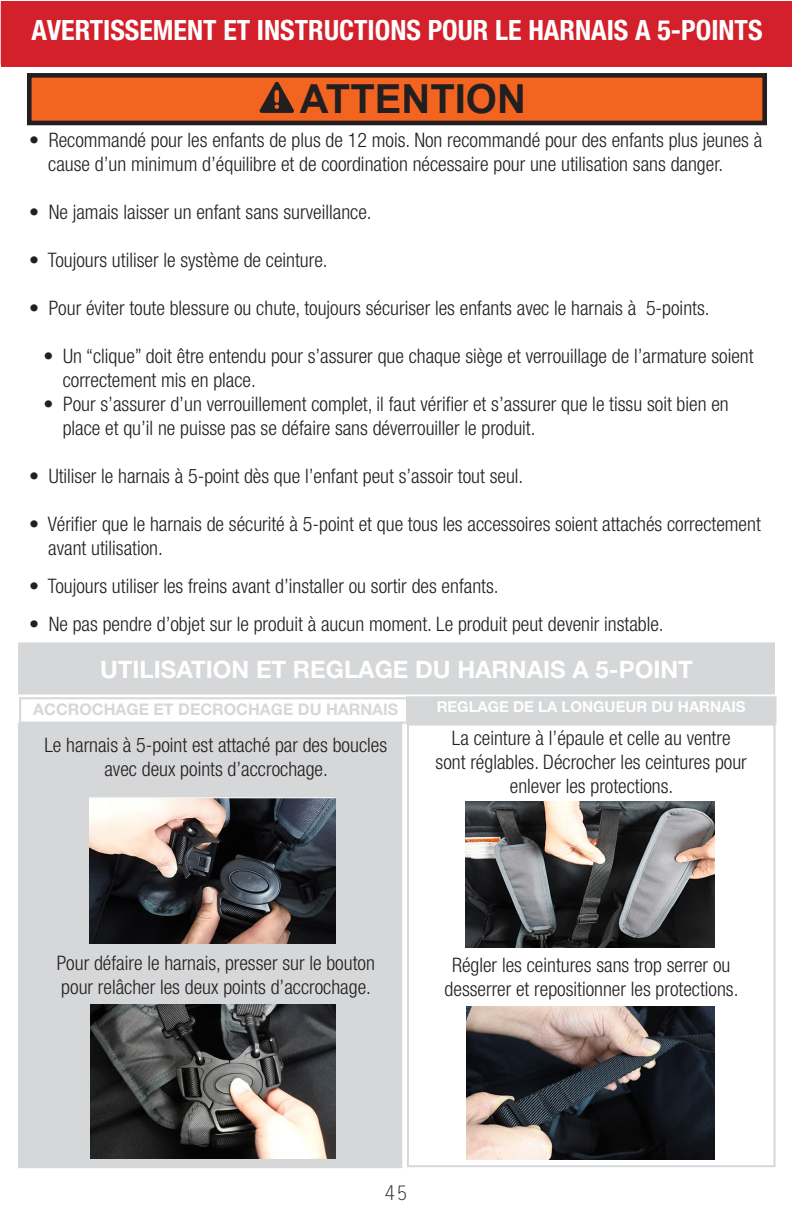
<style>
.page{position:relative;width:792px;height:1224px;background:#fff}
.page>*{position:absolute;margin:0;border:0;box-sizing:border-box;transform-origin:0 0}
.t1{font:700 40px "Arial";color:#231f20}
.t2{font:700 condensed 28px "Helvetica Neue LT Std";color:#fff}
.t3{font:700 24px "Helvetica Neue LT Std";color:#fff}
.t4{font:300 condensed 20px/24px "Helvetica Neue LT Std";color:#231f20;text-align:center}
.t5{font:20px "Letter Gothic Std";color:#231f20}
.t6{font:700 16px "Helvetica Neue LT Std";color:#d5d7d8}
.t7{font:700 15px "Helvetica Neue LT Std";color:#fff}
</style>
<div class="page">
<div style="left:1px;top:1px;width:791px;height:65px;background:#d3202a"></div>
<div style="left:18px;top:642px;width:757px;height:53px;background:#d5d7d8;border:2px solid #d6d7d8"></div>
<div style="left:18px;top:723px;width:384px;height:445px;background:#d5d7d8"></div>
<div style="left:407px;top:724px;width:369px;height:443px;border:2px solid #d5d7d8"></div>
<div style="left:19px;top:697px;width:394px;height:27px;border:2px solid #d5d7d8"></div>
<div style="left:406px;top:696px;width:371px;height:29px;background:#d5d7d8;border:2px solid #d6d7d8"></div>
<div style="left:29px;top:75px;width:736px;height:48px;background:#f36421"></div>
<div style="left:27px;top:73px;width:740px;height:52px;border:5px solid #231f20"></div>
<svg style="left:260px;top:82px;width:34px;height:31px"></svg>
<img style="left:90px;top:797px;width:246px;height:147px">
<img style="left:91px;top:1005px;width:244px;height:154px">
<img style="left:466px;top:1007px;width:248px;height:152px">
<img style="left:465px;top:801px;width:250px;height:146px">
<p class="t2" style="left:31px;top:13px;width:733px">AVERTISSEMENT ET INSTRUCTIONS POUR LE HARNAIS A 5-POINTS</p>
<p class="t1" style="left:300px;top:73px;width:227px">ATTENTION</p>
<p class="t4" style="left:29px;top:128px;width:735px">• Recommandé pour les enfants de plus de 12 mois. Non recommandé pour des enfants plus jeunes à</p>
<p class="t4" style="left:48px;top:152px;width:676px">cause d’un minimum d’équilibre et de coordination nécessaire pour une utilisation sans danger.</p>
<p class="t4" style="left:29px;top:200px;width:344px">• Ne jamais laisser un enfant sans surveillance.</p>
<p class="t4" style="left:29px;top:248px;width:300px">• Toujours utiliser le système de ceinture.</p>
<p class="t4" style="left:29px;top:296px;width:682px">• Pour éviter toute blessure ou chute, toujours sécuriser les enfants avec le harnais à 5-points.</p>
<p class="t4" style="left:44px;top:344px;width:712px">• Un “clique” doit être entendu pour s’assurer que chaque siège et verrouillage de l’armature soient</p>
<p class="t4" style="left:63px;top:368px;width:195px">correctement mis en place.</p>
<p class="t4" style="left:44px;top:392px;width:687px">• Pour s’assurer d’un verrouillement complet, il faut vérifier et s’assurer que le tissu soit bien en</p>
<p class="t4" style="left:63px;top:416px;width:474px">place et qu’il ne puisse pas se défaire sans déverrouiller le produit.</p>
<p class="t4" style="left:29px;top:464px;width:496px">• Utiliser le harnais à 5-point dès que l’enfant peut s’assoir tout seul.</p>
<p class="t4" style="left:29px;top:512px;width:733px">• Vérifier que le harnais de sécurité à 5-point et que tous les accessoires soient attachés correctement</p>
<p class="t4" style="left:48px;top:536px;width:116px">avant utilisation.</p>
<p class="t4" style="left:29px;top:574px;width:471px">• Toujours utiliser les freins avant d’installer ou sortir des enfants.</p>
<p class="t4" style="left:29px;top:612px;width:636px">• Ne pas pendre d’objet sur le produit à aucun moment. Le produit peut devenir instable.</p>
<p class="t3" style="left:100px;top:655px;width:594px">UTILISATION ET REGLAGE DU HARNAIS A 5-POINT</p>
<p class="t6" style="left:33px;top:699px;width:367px">ACCROCHAGE ET DECROCHAGE DU HARNAIS</p>
<p class="t7" style="left:437px;top:697px;width:310px">REGLAGE DE LA LONGUEUR DU HARNAIS</p>
<p class="t4" style="left:44px;top:733px;width:344px">Le harnais à 5-point est attaché par des boucles avec deux points d’accrochage.</p>
<p class="t4" style="left:436px;top:726px;width:313px">La ceinture à l’épaule et celle au ventre sont réglables. Décrocher les ceintures pour enlever les protections.</p>
<p class="t4" style="left:57px;top:951px;width:320px;text-align:left">Pour défaire le harnais, presser sur le bouton pour relâcher les deux points d’accrochage.</p>
<p class="t4" style="left:445px;top:953px;width:295px">Régler les ceintures sans trop serrer ou desserrer et repositionner les protections.</p>
<p class="t5" style="left:384px;top:1181px;width:25px">45</p>
</div>
